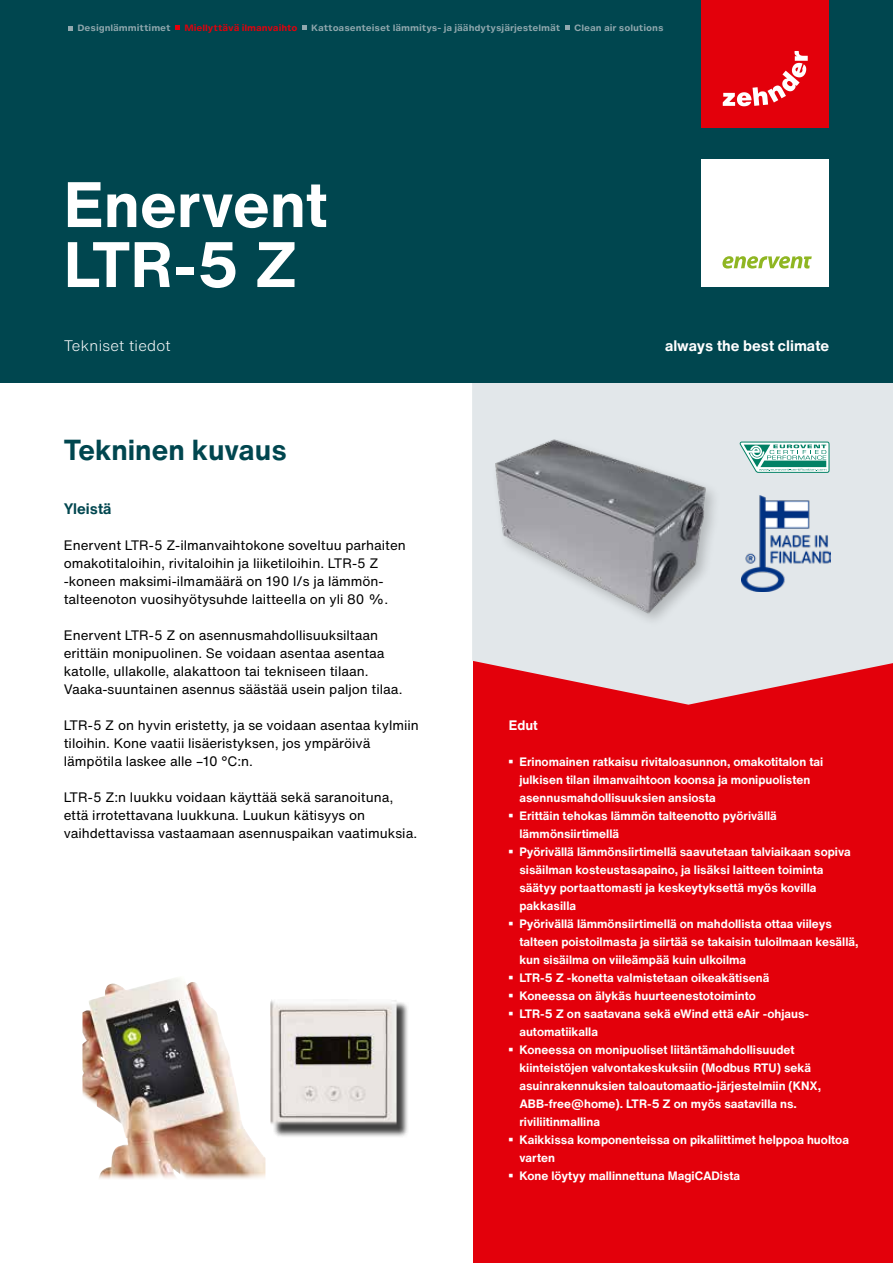
<style>
.page{position:relative;width:893px;height:1263px;background:#fff}
.page>*{position:absolute;margin:0;border:0;box-sizing:border-box;transform-origin:0 0}
.t1{font:700 63px/60px "Helvetica Now Text";color:#fff}
.t2{font:700 28.5px "Helvetica Now Text";color:#00464f}
.t3{font:700 15px "Helvetica Now Text";color:#fff}
.t4{font:300 15px "Helvetica Now Text";letter-spacing:.02em;color:#fff}
.t5{font:700 15px "Helvetica Now Text";color:#00464f}
.t6{font:13.5px/18px "Helvetica Now Text";color:#000}
.t7{font:700 13.5px "Helvetica Now Text";color:#fff}
.t8{font:700 12px/18px "Helvetica Now Text";color:#fff}
.t9{font:700 8.7px "Helvetica Now Micro";letter-spacing:-.01em;color:#91a8ae}
.t10{font:700 8.7px "Helvetica Now Micro";letter-spacing:-.01em;color:#e3000b}
</style>
<div class="page">
<div style="left:473px;top:566px;width:420px;height:697px;background:#e3000b"></div>
<svg style="left:472px;top:383px;width:421px;height:322px;background:#e1cace"></svg>
<div style="left:0;top:0;width:893px;height:383px;background:#00464f"></div>
<svg style="left:68px;top:26px;width:5px;height:5px"></svg>
<svg style="left:175px;top:25px;width:5px;height:4px"></svg>
<svg style="left:302px;top:25px;width:5px;height:4px"></svg>
<svg style="left:565px;top:25px;width:5px;height:4px"></svg>
<div style="left:702px;top:0;width:127px;height:128px;background:#e3000b"></div>
<svg style="left:723px;top:51px;width:85px;height:55px"></svg>
<div style="left:701px;top:159px;width:128px;height:128px;background:#fff"></div>
<svg style="left:722px;top:256px;width:90px;height:13px"></svg>
<svg style="left:740px;top:442px;width:89px;height:30px"></svg>
<img style="left:483px;top:423px;width:237px;height:207px">
<img style="left:741px;top:495px;width:89px;height:96px">
<div style="left:272px;top:1001px;width:137px;height:137px;background:#000;opacity:.75"></div>
<img style="left:271px;top:1000px;width:125px;height:125px">
<img style="left:82px;top:978px;width:183px;height:201px">
<p class="t9" style="left:78px;top:21px;width:95px">Designlämmittimet</p>
<p class="t10" style="left:185px;top:21px;width:115px">Miellyttävä ilmanvaihto</p>
<p class="t9" style="left:311px;top:21px;width:251px">Kattoasenteiset lämmitys- ja jäähdytysjärjestelmät</p>
<p class="t9" style="left:574px;top:21px;width:91px">Clean air solutions</p>
<h1 class="t1" style="left:64px;top:175px;width:265px">Enervent<br>LTR-5 Z</h1>
<p class="t4" style="left:64px;top:335px;width:108px">Tekniset tiedot</p>
<p class="t3" style="left:665px;top:335px;width:166px">always the best climate</p>
<h2 class="t2" style="left:64px;top:430px;width:224px">Tekninen kuvaus</h2>
<p class="t5" style="left:64px;top:498px;width:49px">Yleistä</p>
<p class="t6" style="left:64px;top:536px;width:344px">Enervent LTR-5 Z-ilmanvaihtokone soveltuu parhaiten omakotitaloihin, rivitaloihin ja liiketiloihin. LTR-5 Z -koneen maksimi-ilmamäärä on 190 l/s ja lämmön&shy;talteenoton vuosihyötysuhde laitteella on yli 80 %.</p>
<p class="t6" style="left:64px;top:626px;width:340px">Enervent LTR-5 Z on asennusmahdollisuuksiltaan erittäin monipuolinen. Se voidaan asentaa asentaa katolle, ullakolle, alakattoon tai tekniseen tilaan.<br>Vaaka-suuntainen asennus säästää usein paljon tilaa.</p>
<p class="t6" style="left:64px;top:716px;width:357px">LTR-5 Z on hyvin eristetty, ja se voidaan asentaa kylmiin tiloihin. Kone vaatii lisäeristyksen, jos ympäröivä lämpötila laskee alle –10 °C:n.</p>
<p class="t6" style="left:64px;top:788px;width:355px">LTR-5 Z:n luukku voidaan käyttää sekä saranoituna, että irrotettavana luukkuna. Luukun kätisyys on vaihdettavissa vastaamaan asennuspaikan vaatimuksia.</p>
<p class="t7" style="left:509px;top:716px;width:30px">Edut</p>
<p class="t8" style="left:519px;top:753px;width:305px;text-indent:-11px"><sup>■</sup> Erinomainen ratkaisu rivitaloasunnon, omakotitalon tai julkisen tilan ilmanvaihtoon koonsa ja monipuolisten asennusmahdollisuuksien ansiosta</p>
<p class="t8" style="left:519px;top:807px;width:259px;text-indent:-11px"><sup>■</sup> Erittäin tehokas lämmön talteenotto pyörivällä lämmönsiirtimellä</p>
<p class="t8" style="left:519px;top:843px;width:333px;text-indent:-11px"><sup>■</sup> Pyörivällä lämmönsiirtimellä saavutetaan talviaikaan sopiva sisäilman kosteustasapaino, ja lisäksi laitteen toiminta säätyy portaattomasti ja keskeytyksettä myös kovilla pakkasilla</p>
<p class="t8" style="left:519px;top:915px;width:341px;text-indent:-11px"><sup>■</sup> Pyörivällä lämmönsiirtimellä on mahdollista ottaa viileys talteen poistoilmasta ja siirtää se takaisin tuloilmaan kesällä, kun sisäilma on viileämpää kuin ulkoilma</p>
<p class="t8" style="left:509px;top:969px;width:262px"><sup>■</sup> LTR-5 Z -konetta valmistetaan oikeakätisenä</p>
<p class="t8" style="left:509px;top:987px;width:249px"><sup>■</sup> Koneessa on älykäs huurteenestotoiminto</p>
<p class="t8" style="left:519px;top:1005px;width:291px;text-indent:-11px"><sup>■</sup> LTR-5 Z on saatavana sekä eWind että eAir -ohjaus&shy;automatiikalla</p>
<p class="t8" style="left:519px;top:1041px;width:303px;text-indent:-11px"><sup>■</sup> Koneessa on monipuoliset liitäntämahdollisuudet kiinteistöjen valvontakeskuksiin (Modbus RTU) sekä asuinrakennuksien taloautomaatio-järjestelmiin (KNX, ABB-free@home). LTR-5 Z on myös saatavilla ns. riviliitinmallina</p>
<p class="t8" style="left:519px;top:1131px;width:331px;text-indent:-11px"><sup>■</sup> Kaikkissa komponenteissa on pikaliittimet helppoa huoltoa varten</p>
<p class="t8" style="left:509px;top:1167px;width:233px"><sup>■</sup> Kone löytyy mallinnettuna MagiCADista</p>
</div>
